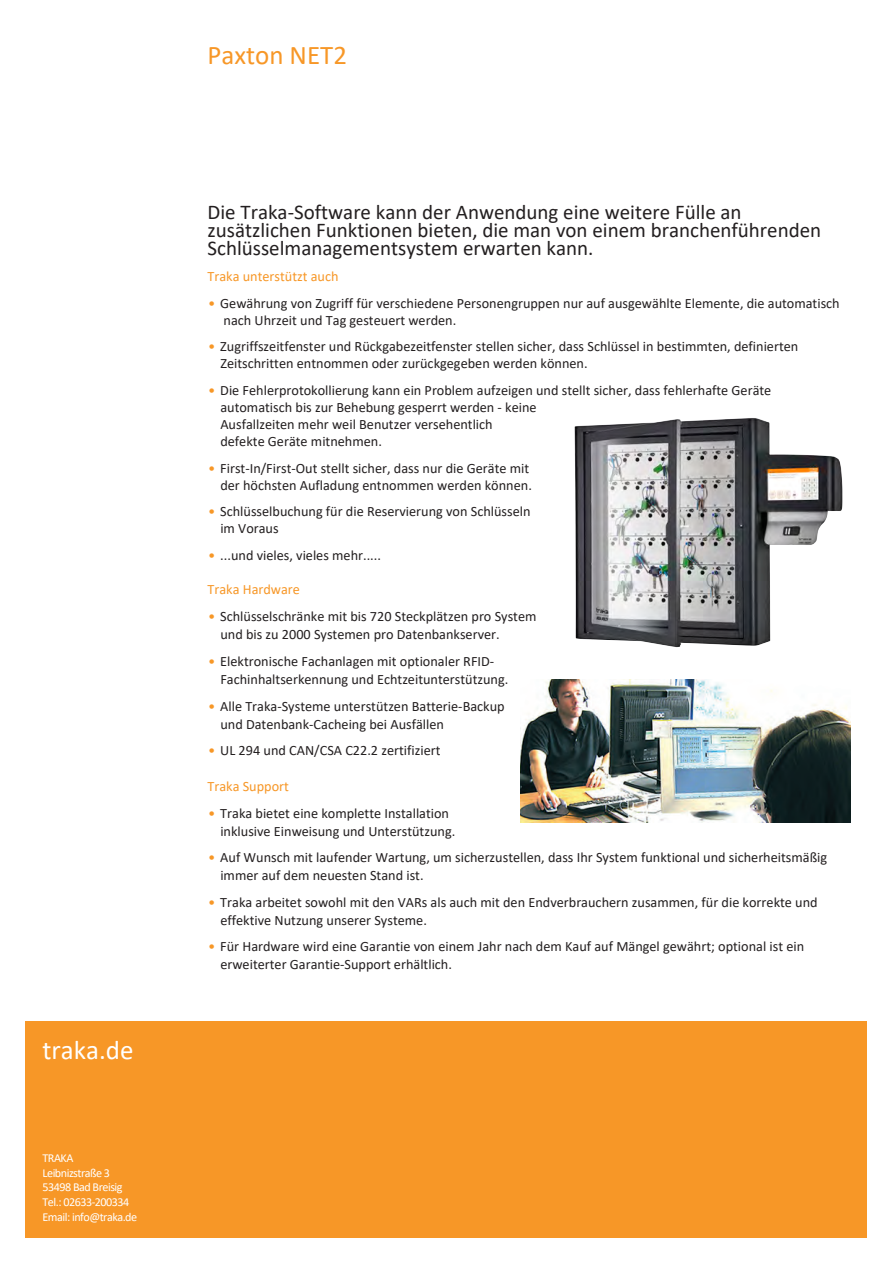
<style>
.page{position:relative;width:893px;height:1263px;background:#fff}
.page>*{position:absolute;margin:0;border:0;box-sizing:border-box;transform-origin:0 0}
.t1{font:27px "Calibri";color:#f79727}
.t2{font:27px "Calibri";color:#fff}
.t3{font:21px/18px "Calibri";color:#231f20}
.t4{font:14.25px/17.1px "Calibri";color:#231f20}
.t5{font:14.25px "Calibri";color:#f79727}
.t6{font:12.15px/14.5px "Calibri";letter-spacing:-.04em;color:#fff}
.s1{font-family:"ASSA Vesta";font-weight:700;color:#f79727}
</style>
<div class="page">
<div style="left:26px;top:1021px;width:841px;height:216px;background:#f79727"></div>
<img style="left:520px;top:679px;width:330px;height:143px">
<img style="left:574px;top:418px;width:269px;height:230px">
<h1 class="t2" style="left:43px;top:1031px;width:93px">traka.de</h1>
<p class="t6" style="left:43px;top:1151px;width:96px">TRAKA<br>Leibnizstraße 3<br>53498 Bad Breisig<br>Tel.: 02633-200334<br>Email: info@traka.de</p>
<h1 class="t1" style="left:207px;top:36px;width:141px">Paxton NET2</h1>
<h2 class="t3" style="left:207px;top:202px;width:615px">Die Traka-Software kann der Anwendung eine weitere Fülle an zusätzlichen Funktionen bieten, die man von einem branchenführenden<br>Schlüsselmanagementsystem erwarten kann.</h2>
<p class="t5" style="left:207px;top:266px;width:133px">Traka unterstützt auch</p>
<p class="t4" style="left:224px;top:294px;width:618px;text-indent:-16px"><span class="s1">•</span> Gewährung von Zugriff für verschiedene Personengruppen nur auf ausgewählte Elemente, die automatisch nach Uhrzeit und Tag gesteuert werden.</p>
<p class="t4" style="left:220px;top:338px;width:579px;text-indent:-13px"><span class="s1">•</span> Zugriffszeitfenster und Rückgabezeitfenster stellen sicher, dass Schlüssel in bestimmten, definierten<br>Zeitschritten entnommen oder zurückgegeben werden können.</p>
<p class="t4" style="left:220px;top:381px;width:552px;text-indent:-13px"><span class="s1">•</span> Die Fehlerprotokollierung kann ein Problem aufzeigen und stellt sicher, dass fehlerhafte Geräte automatisch bis zur Behebung gesperrt werden - keine<br>Ausfallzeiten mehr weil Benutzer versehentlich<br>defekte Geräte mitnehmen.</p>
<p class="t4" style="left:207px;top:459px;width:326px;text-align:right"><span class="s1">•</span> First-In/First-Out stellt sicher, dass nur die Geräte mit der höchsten Aufladung entnommen werden können.</p>
<p class="t4" style="left:220px;top:503px;width:312px;text-indent:-13px"><span class="s1">•</span> Schlüsselbuchung für die Reservierung von Schlüsseln im Voraus</p>
<p class="t4" style="left:207px;top:546px;width:175px"><span class="s1">•</span> ...und vieles, vieles mehr.....</p>
<p class="t5" style="left:207px;top:579px;width:94px">Traka Hardware</p>
<p class="t4" style="left:220px;top:607px;width:318px;line-height:18px;text-indent:-13px"><span class="s1">•</span> Schlüsselschränke mit bis 720 Steckplätzen pro System und bis zu 2000 Systemen pro Datenbankserver.</p>
<p class="t4" style="left:220px;top:652px;width:290px;line-height:18px;text-indent:-13px"><span class="s1">•</span> Elektronische Fachanlagen mit optionaler RFID-<br>Fachinhaltserkennung und Echtzeitunterstützung.</p>
<p class="t4" style="left:220px;top:696px;width:286px;line-height:18px;text-indent:-13px"><span class="s1">•</span> Alle Traka-Systeme unterstützen Batterie-Backup und Datenbank-Cacheing bei Ausfällen</p>
<p class="t4" style="left:207px;top:741px;width:234px"><span class="s1">•</span> UL 294 und CAN/CSA C22.2 zertifiziert</p>
<p class="t5" style="left:207px;top:776px;width:83px">Traka Support</p>
<p class="t4" style="left:220px;top:803px;width:236px;line-height:18px;text-indent:-13px"><span class="s1">•</span> Traka bietet eine komplette Installation inklusive Einweisung und Unterstützung.</p>
<p class="t4" style="left:220px;top:848px;width:608px;line-height:18px;text-indent:-13px"><span class="s1">•</span> Auf Wunsch mit laufender Wartung, um sicherzustellen, dass Ihr System funktional und sicherheitsmäßig immer auf dem neuesten Stand ist.</p>
<p class="t4" style="left:220px;top:892px;width:599px;line-height:18px;text-indent:-13px"><span class="s1">•</span> Traka arbeitet sowohl mit den VARs als auch mit den Endverbrauchern zusammen, für die korrekte und effektive Nutzung unserer Systeme.</p>
<p class="t4" style="left:220px;top:937px;width:585px;line-height:18px;text-indent:-13px"><span class="s1">•</span> Für Hardware wird eine Garantie von einem Jahr nach dem Kauf auf Mängel gewährt; optional ist ein erweiterter Garantie-Support erhältlich.</p>
</div>
